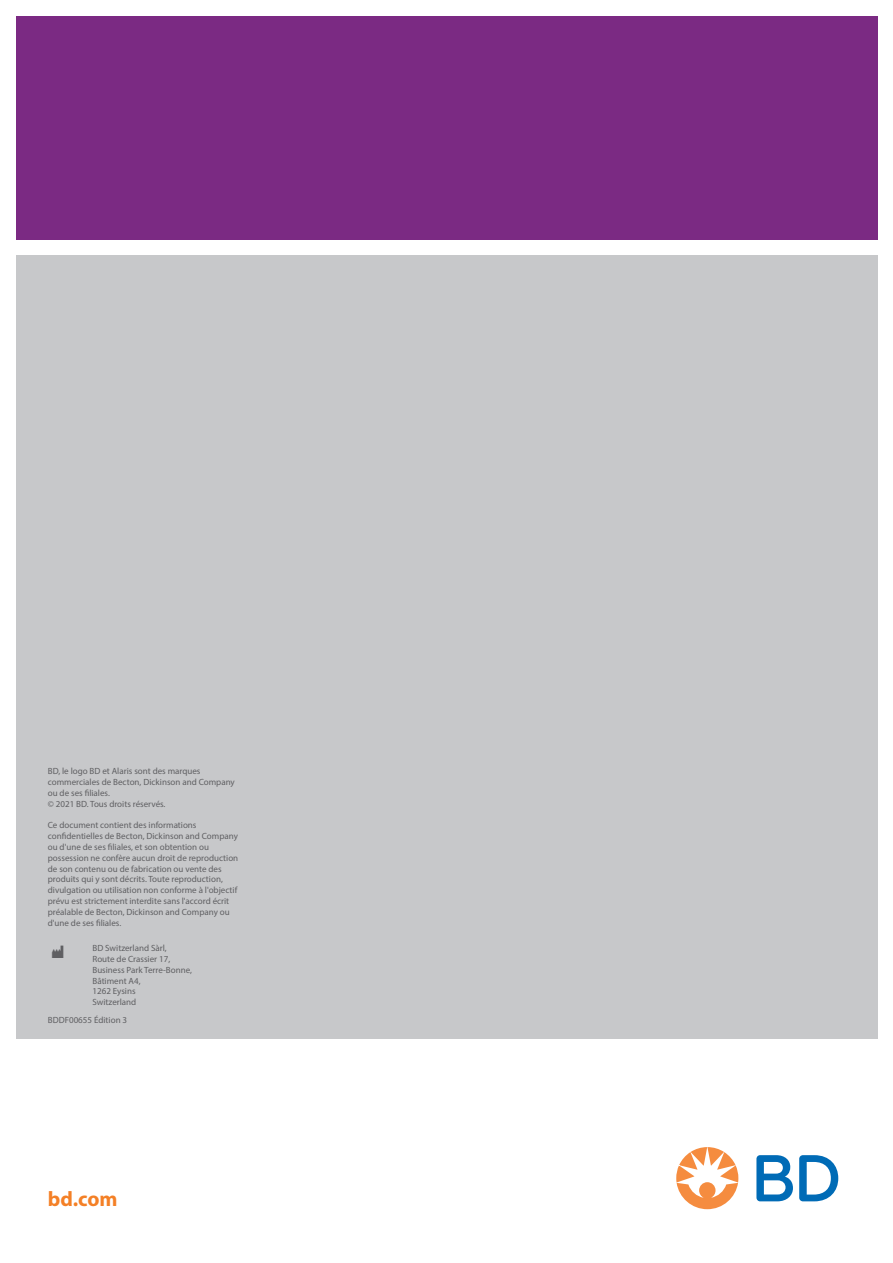
<style>
.page{position:relative;width:893px;height:1263px;background:#fff}
.page>*{position:absolute;margin:0;border:0;box-sizing:border-box;transform-origin:0 0}
.t1{font:700 21px "Myriad Pro";color:#f48026}
.t2{font:16.5px "SPASENA";color:#5f5f62}
.t3{font:9px/10.8px "Myriad Pro";color:#5f5f62}
</style>
<div class="page">
<div style="left:16px;top:256px;width:861px;height:783px;background:#c7c8ca"></div>
<div style="left:16px;top:16px;width:861px;height:224px;background:#7b2a83"></div>
<svg style="left:756px;top:1155px;width:82px;height:46px"></svg>
<svg style="left:676px;top:1147px;width:62px;height:62px"></svg>
<p class="t3" style="left:48px;top:766px;width:189px">BD, le logo BD et Alaris sont des marques commerciales de Becton, Dickinson and Company ou de ses filiales.</p>
<p class="t3" style="left:48px;top:798px;width:119px">© 2021 BD. Tous droits réservés.</p>
<p class="t3" style="left:48px;top:820px;width:192px">Ce document contient des informations confidentielles de Becton, Dickinson and Company ou d'une de ses filiales, et son obtention ou possession ne confère aucun droit de reproduction de son contenu ou de fabrication ou vente des produits qui y sont décrits. Toute reproduction, divulgation ou utilisation non conforme à l'objectif prévu est strictement interdite sans l'accord écrit préalable de Becton, Dickinson and Company ou d'une de ses filiales.</p>
<p class="t2" style="left:50px;top:942px;width:18px">t</p>
<p class="t3" style="left:92px;top:943px;width:76px">BD Switzerland Sàrl,</p>
<p class="t3" style="left:92px;top:953px;width:79px">Route de Crassier 17,</p>
<p class="t3" style="left:92px;top:964px;width:101px">Business Park Terre-Bonne,</p>
<p class="t3" style="left:92px;top:975px;width:50px">Bâtiment A4,</p>
<p class="t3" style="left:92px;top:986px;width:45px">1262 Eysins</p>
<p class="t3" style="left:92px;top:997px;width:45px">Switzerland</p>
<p class="t3" style="left:48px;top:1014px;width:81px">BDDF00655 Édition 3</p>
<h1 class="t1" style="left:48px;top:1185px;width:71px">bd.com</h1>
</div>
